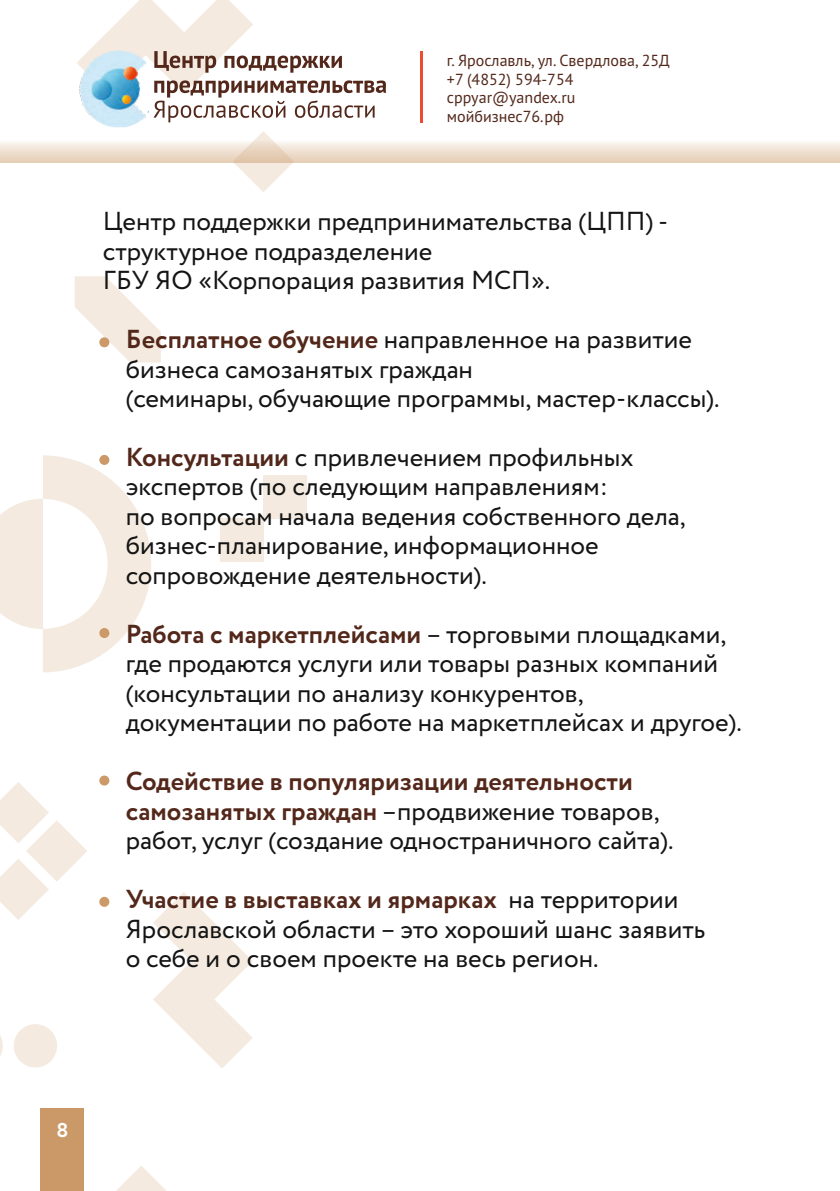
<style>
.page{position:relative;width:840px;height:1191px;background:#fff}
.page>*{position:absolute;margin:0;border:0;box-sizing:border-box;transform-origin:0 0}
.t1{font:26px/29.4px "Circe";color:#131413}
.t2{font:700 20px "Circe";color:#fff}
.t3{font:16px/18.6px "PT Sans";color:#53281b}
.s1{font-weight:700;color:#53281b}
</style>
<div class="page">
<svg style="left:234px;top:163px;width:58px;height:29px"></svg>
<svg style="left:0;top:782px;width:87px;height:138px"></svg>
<div style="left:220px;top:518px;width:43px;height:44px;background:#f4eae0"></div>
<div style="left:263px;top:475px;width:44px;height:43px;background:#f4eae0"></div>
<svg style="left:0;top:1036px;width:3px;height:20px"></svg>
<div style="left:14px;top:1024px;width:43px;height:43px;background:#f4eae0;border-radius:50%"></div>
<svg style="left:153px;top:892px;width:100px;height:176px"></svg>
<svg style="left:75px;top:276px;width:86px;height:86px"></svg>
<svg style="left:0;top:455px;width:151px;height:217px"></svg>
<svg style="left:116px;top:1166px;width:51px;height:25px"></svg>
<div style="left:40px;top:1108px;width:43px;height:83px;background:#cb9968"></div>
<svg style="left:82px;top:0;width:260px;height:58px"></svg>
<div style="left:99px;top:455px;width:10px;height:10px;background:#cc9a68;border-radius:50%"></div>
<div style="left:99px;top:337px;width:10px;height:10px;background:#cc9a68;border-radius:50%"></div>
<div style="left:99px;top:628px;width:10px;height:10px;background:#cc9a68;border-radius:50%"></div>
<div style="left:99px;top:775px;width:10px;height:10px;background:#cc9a68;border-radius:50%"></div>
<div style="left:99px;top:896px;width:10px;height:11px;background:#cc9a68;border-radius:50%"></div>
<hr style="left:420px;top:52px;width:2px;height:71px;background:#ea4e2d">
<svg style="left:0;top:58px;width:839px;height:105px"></svg>
<p class="t3" style="left:446px;top:52px;width:224px">г. Ярославль, ул. Свердлова, 25Д +7 (4852) 594-754 cppyar@yandex.ru мойбизнес76.рф</p>
<p class="t1" style="left:103px;top:208px;width:566px">Центр поддержки предпринимательства (ЦПП) - структурное подразделение<br>ГБУ ЯО «Корпорация развития МСП».</p>
<p class="t1" style="left:126px;top:326px;width:595px"><span class="s1">Бесплатное обучение</span> направленное на развитие бизнеса самозанятых граждан<br>(семинары, обучающие программы, мастер-классы).</p>
<p class="t1" style="left:126px;top:444px;width:561px"><span class="s1">Консультации</span> с привлечением профильных экспертов (по следующим направлениям:<br>по вопросам начала ведения собственного дела, бизнес-планирование, информационное сопровождение деятельности).</p>
<p class="t1" style="left:126px;top:621px;width:617px"><span class="s1">Работа с маркетплейсами</span> – торговыми площадками, где продаются услуги или товары разных компаний (консультации по анализу конкурентов, документации по работе на маркетплейсах и другое).</p>
<p class="t1" style="left:126px;top:768px;width:549px"><span class="s1">Содействие в популяризации деятельности самозанятых граждан</span> –продвижение товаров, работ, услуг (создание одностраничного сайта).</p>
<p class="t1" style="left:126px;top:886px;width:581px"><span class="s1">Участие в выставках и ярмарках</span> на территории<br>Ярославской области – это хороший шанс заявить о себе и о своем проекте на весь регион.</p>
<p class="t2" style="left:56px;top:1116px;width:13px">8</p>
</div>
